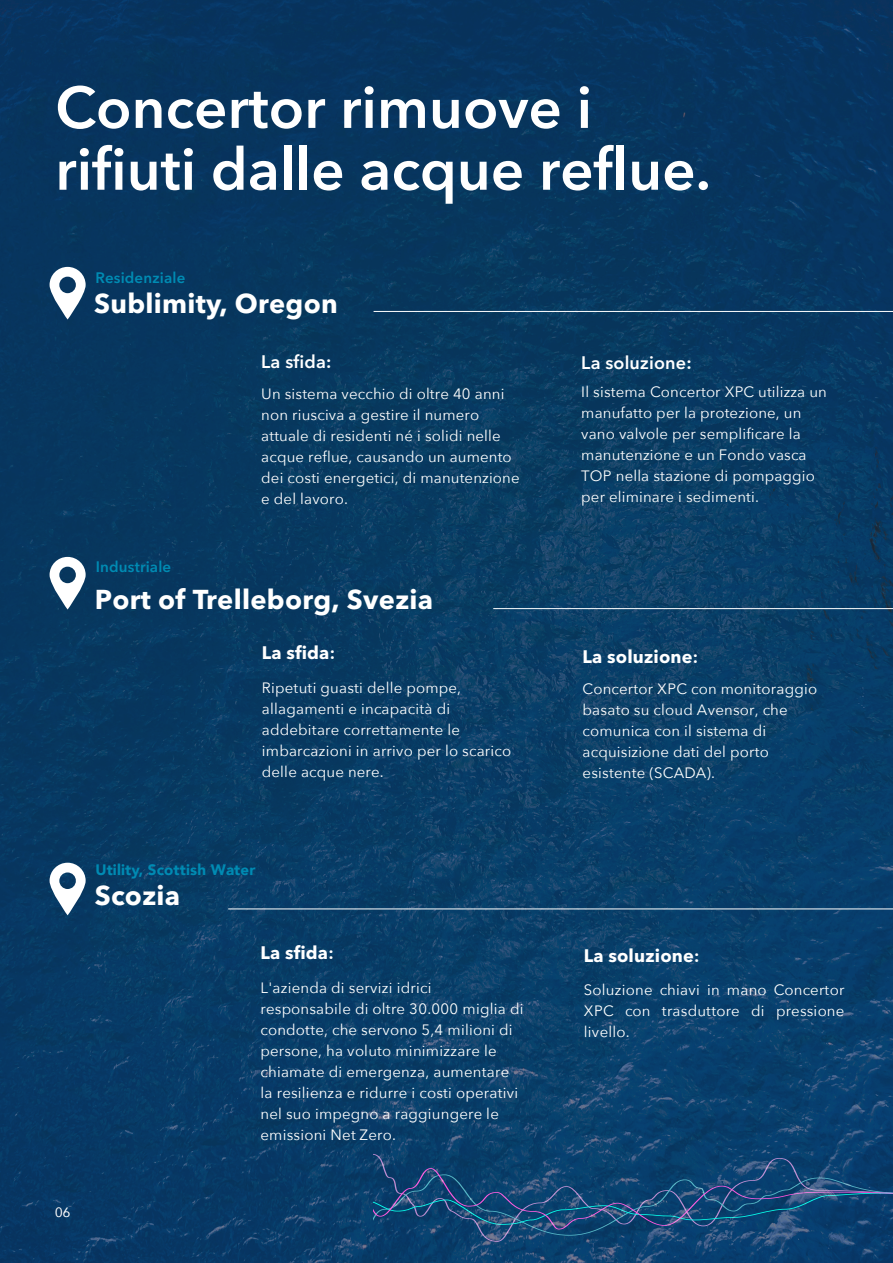
<style>
.page{position:relative;width:893px;height:1263px;background:#fff}
.page>*{position:absolute;margin:0;border:0;box-sizing:border-box;transform-origin:0 0}
.Interior_Headline{font:600 58.35px/61.8px "Avenir Next";color:#fff}
.t1{font:700 27.15px "Avenir Next LT Pro";letter-spacing:.01em;color:#fff}
.Body{font:700 18px "Avenir Next LT Pro";letter-spacing:.01em;color:#fff}
.Body-2{font:600 18px "Avenir Next LT Pro";letter-spacing:.01em;color:#fff}
.t2{font:600 15.15px "Avenir Next LT Pro";letter-spacing:.01em;color:#008bb3}
.t3{font:900 15.15px "Avenir";letter-spacing:.01em;color:#008bb3}
.Body-3{font:15px/21px "Avenir Next";letter-spacing:.01em;color:#fff}
.t4{font:13.5px "Avenir";color:#fff}
.s1{font-family:"Avenir";font-weight:800}
.s2{font-style:inherit}
</style>
<div class="page">
<img style="left:0;top:0;width:892px;height:1263px">
<svg style="left:374px;top:1153px;width:519px;height:89px;background:#0d416e"></svg>
<svg style="left:374px;top:1168px;width:519px;height:71px;background:#174876"></svg>
<hr style="left:374px;top:311px;width:519px;height:1px;background:#fff">
<svg style="left:50px;top:267px;width:36px;height:52px"></svg>
<hr style="left:493px;top:608px;width:400px;height:1px;background:#fff">
<svg style="left:50px;top:557px;width:36px;height:52px"></svg>
<hr style="left:228px;top:908px;width:665px;height:1px;background:#fff">
<svg style="left:50px;top:863px;width:36px;height:52px"></svg>
<p class="Interior_Headline" style="left:55px;top:75px;width:657px">Concertor rimuove i rifiuti dalle acque reflue.</p>
<p class="t2" style="left:95px;top:268px;width:91px">Residenziale</p>
<p class="t1" style="left:94px;top:287px;width:245px">Sublimity, Oregon</p>
<p class="Body-2" style="left:261px;top:351px;width:72px">La sfida<span class="s1">:</span></p>
<p class="Body-3" style="left:261px;top:382px;width:260px">Un sistema vecchio di oltre 40 anni non riusciva a gestire il numero attuale di residenti né i solidi nelle acque reflue, causando un aumento dei costi energetici, di manutenzione e del lavoro.</p>
<p class="t2" style="left:96px;top:557px;width:77px">Industriale</p>
<p class="t1" style="left:95px;top:583px;width:340px">Port of Trelleborg, Svezia</p>
<p class="Body" style="left:262px;top:642px;width:75px">La sfida<span class="s1">:</span></p>
<p class="Body-3" style="left:262px;top:677px;width:251px">Ripetuti guasti delle pompe, allagamenti e incapacità di addebitare correttamente le imbarcazioni in arrivo per lo scarico delle acque nere.</p>
<p class="t3" style="left:95px;top:857px;width:162px">Utility, Scottish Water</p>
<p class="t1" style="left:95px;top:878px;width:87px">Scozia</p>
<p class="Body" style="left:261px;top:942px;width:75px">La sfida<span class="s1">:</span></p>
<p class="Body-3" style="left:261px;top:976px;width:264px">L'azienda di servizi idrici responsabile di oltre 30.000 miglia di condotte, che servono 5,4 milioni di persone, ha voluto minimizzare le chiamate di emergenza, aumentare la resilienza e ridurre i costi operativi nel suo impegno a raggiungere le emissioni Net Zero.</p>
<p class="t4" style="left:55px;top:1201px;width:17px">06</p>
<p class="Body-2" style="left:581px;top:352px;width:112px">La s<span class="s1">olu</span>zione<span class="s1">:</span></p>
<p class="Body-3" style="left:581px;top:380px;width:247px">Il sistema Concertor XPC utilizza un <span class="s2">manufatto</span> per la protezione, <span class="s2">un vano</span> valvole per semplificare la manutenzione e un <span class="s2">Fondo vasca<br></span>TOP nella stazione di pompaggio per eliminare i sedimenti.</p>
<p class="Body" style="left:583px;top:645px;width:117px">La soluzione<span class="s1">:</span></p>
<p class="Body-3" style="left:583px;top:677px;width:236px">Concertor XPC con monitoraggio basato su cloud Avensor, che comunica con il sistema di acquisizione dati del porto esistente (SCADA).</p>
<p class="Body" style="left:584px;top:944px;width:117px">La soluzione<span class="s1">:</span></p>
<p class="Body-3" style="left:584px;top:979px;width:262px;text-align:justify">Soluzione chiavi in mano Concertor XPC con trasduttore di pressione livello.</p>
</div>
